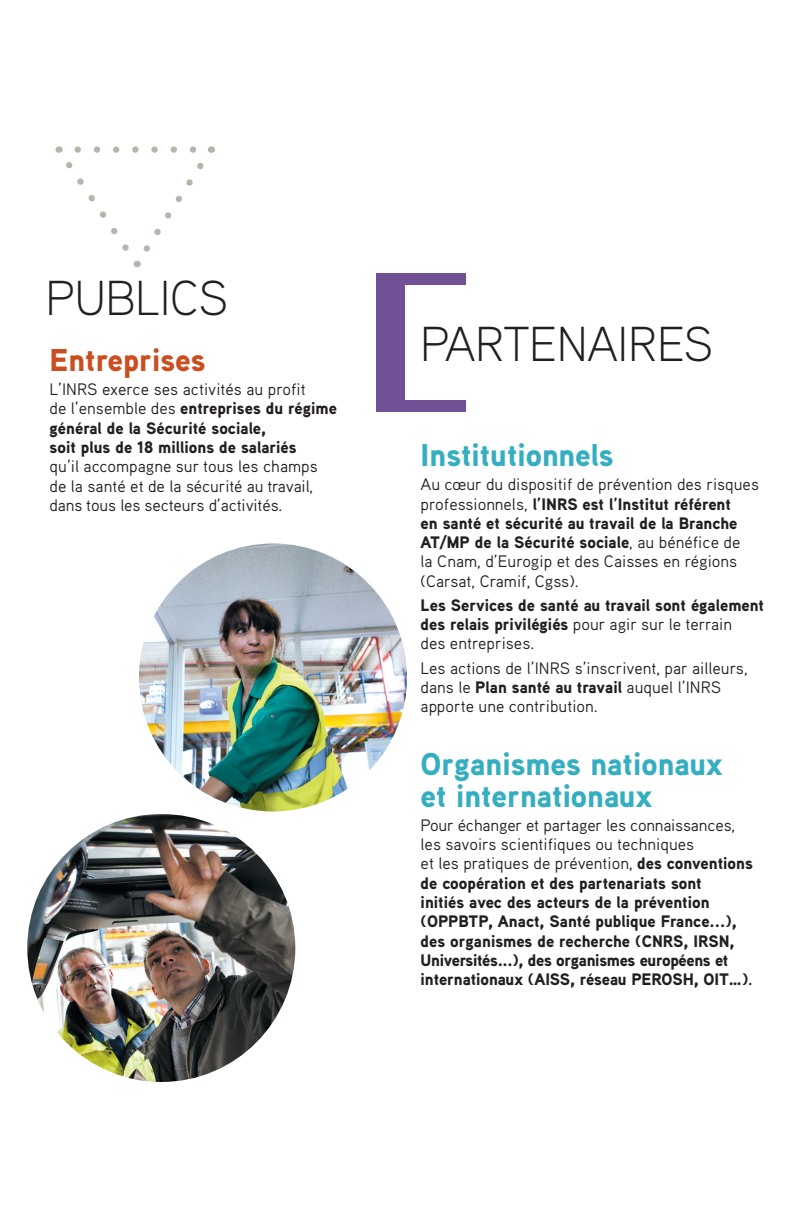
<style>
.page{position:relative;width:809px;height:1216px;background:#fff}
.page>*{position:absolute;margin:0;border:0;box-sizing:border-box;transform-origin:0 0}
.t1{font:300 49px "Aaux Pro OT";color:#231f20}
.t2{font:900 31.5px/31.5px "Aaux Pro OT";color:#35aec1}
.t3{font:900 31.5px "Aaux Pro OT";color:#cb4e21}
.t4{font:900 16.62px/19.2px "Aaux Pro OT";color:#231f20}
.t5{font:16.62px/19.2px "Aaux Pro OT";color:#231f20}
.s1{font-weight:400}
.s2{font-weight:900}
.s3{font-weight:700}
</style>
<div class="page">
<img style="left:27px;top:814px;width:268px;height:267px;border-radius:134px">
<img style="left:139px;top:543px;width:268px;height:268px;border-radius:134px">
<svg style="left:55px;top:146px;width:157px;height:121px"></svg>
<div style="left:376px;top:273px;width:89px;height:139px;background:#725095"></div>
<div style="left:405px;top:285px;width:73px;height:114px;background:#fff"></div>
<h1 class="t1" style="left:46px;top:267px;width:183px">PUBLICS</h1>
<h2 class="t3" style="left:50px;top:340px;width:157px">Entreprises</h2>
<p class="t4" style="left:50px;top:379px;width:289px"><span class="s1">L’INRS exerce ses activités au profit<br>de l’ensemble des</span> entreprises du régime général de la Sécurité sociale,<br>soit plus de 18 millions de salariés</p>
<p class="t5" style="left:50px;top:456px;width:270px">qu’il accompagne sur tous les champs de la santé et de la sécurité au travail, dans tous les secteurs d’activités.</p>
<h1 class="t1" style="left:420px;top:312px;width:294px">PARTENAIRES</h1>
<h2 class="t2" style="left:420px;top:438px;width:195px">Institutionnels</h2>
<p class="t5" style="left:420px;top:474px;width:340px">Au cœur du dispositif de prévention des risques professionnels, <span class="s2">l’INRS est l’Institut référent<br>en santé et sécurité au travail de la Branche AT/MP de la Sécurité sociale</span>, au bénéfice de<br>la Cnam, d’Eurogip et des Caisses en régions (Carsat, Cramif, Cgss).</p>
<p class="t4" style="left:420px;top:595px;width:345px">Les Services de santé au travail sont également des relais privilégiés <span class="s1">pour agir sur le terrain<br>des entreprises.</span></p>
<p class="t5" style="left:420px;top:657px;width:328px">Les actions de l’INRS s’inscrivent, par ailleurs, dans le <span class="s2">Plan santé au travail</span> auquel l’INRS apporte une contribution.</p>
<h2 class="t2" style="left:420px;top:747px;width:303px">Organismes nationaux et internationaux</h2>
<p class="t4" style="left:420px;top:814px;width:334px"><span class="s1">Pour échanger et partager les connaissances, les savoirs scientifiques ou techniques<br>et les pratiques de prévention,</span> des conventions de coopération et des partenariats sont<br>initiés avec des acteurs de la prévention (OPPBTP, Anact, Santé publique France...), des organismes de recherche (CNRS, IRSN, Universités...), des organismes européens et internationaux (AISS, réseau PEROSH, OIT…)<span class="s3">.</span></p>
</div>
